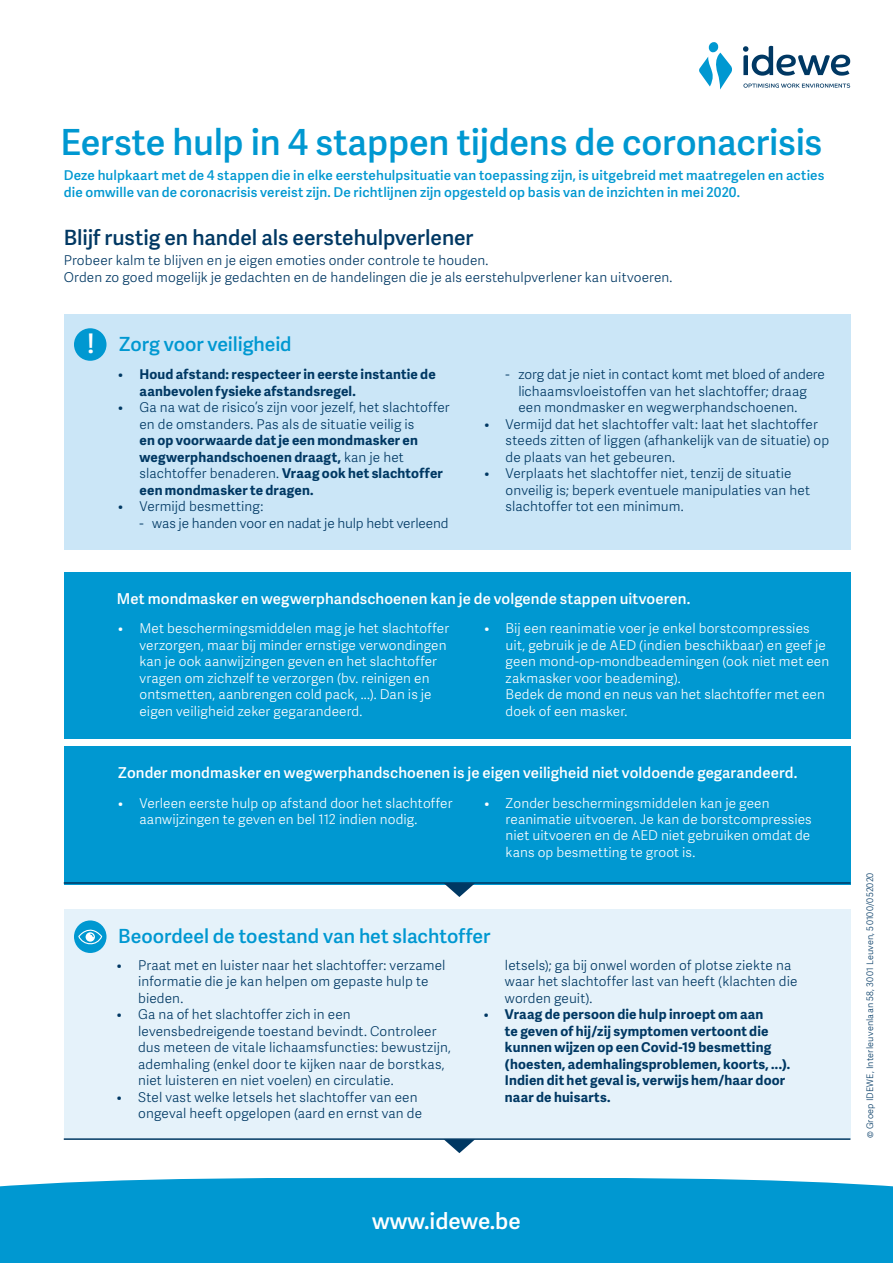
<style>
.page{position:relative;width:893px;height:1263px;background:#fff}
.page>*{position:absolute;margin:0;border:0;box-sizing:border-box;transform-origin:0 0}
.t1{font:600 36px "Adelle Sans";letter-spacing:-.005em;color:#0098d1}
.t2{font:600 27px "Adelle Sans";color:#fff}
.t3{font:600 22.5px "Adelle Sans";color:#fff}
.t4{font:600 21px "Adelle Sans";color:#003863}
.t5{font:600 19.5px "Adelle Sans";color:#0098d1}
.t6{font:600 15px "Adelle Sans";letter-spacing:.005em;color:#fff}
.t7{font:300 13.5px/16.5px "Adelle Sans";letter-spacing:.01em;color:#003863}
.t8{font:300 13.5px/16.5px "Adelle Sans";letter-spacing:.01em;color:#fff}
.t9{font:700 13.5px/16.5px "Adelle Sans";letter-spacing:.01em;color:#003863}
.t10{font:600 13.5px/16.2px "Adelle Sans";letter-spacing:.01em;color:#0098d1}
.t11{font:300 13.5px "Adelle Sans";letter-spacing:-.01em;color:#003863}
.t12{font:300 9px "Adelle Sans";letter-spacing:.025em;color:#003863}
.s1{font-weight:300}
</style>
<div class="page">
<div style="left:64px;top:746px;width:786px;height:138px;background:#0098d1"></div>
<div style="left:64px;top:909px;width:786px;height:229px;background:#e5f2fa"></div>
<div style="left:64px;top:314px;width:786px;height:236px;background:#cbe6f7"></div>
<div style="left:64px;top:573px;width:786px;height:166px;background:#0098d1"></div>
<svg style="left:443px;top:884px;width:32px;height:13px"></svg>
<hr style="left:64px;top:882px;width:786px;height:2px;background:#003863">
<svg style="left:74px;top:920px;width:33px;height:33px"></svg>
<svg style="left:77px;top:922px;width:26px;height:25px"></svg>
<div style="left:74px;top:328px;width:33px;height:33px;background:#0098d1;border-radius:50%"></div>
<div style="left:0;top:1177px;width:893px;height:86px;background:#0098d1"></div>
<svg style="left:699px;top:42px;width:33px;height:48px"></svg>
<svg style="left:743px;top:46px;width:107px;height:30px"></svg>
<svg style="left:743px;top:84px;width:107px;height:4px"></svg>
<svg style="left:444px;top:1140px;width:31px;height:13px"></svg>
<hr style="left:64px;top:1138px;width:786px;height:2px;background:#003863">
<h1 class="t1" style="left:60px;top:116px;width:763px">Eerste hulp in 4 stappen tijdens de coronacrisis</h1>
<p class="t10" style="left:64px;top:167px;width:762px">Deze hulpkaart met de 4 stappen die in elke eerstehulpsituatie van toepassing zijn, is uitgebreid met maatregelen en acties die omwille van de coronacrisis vereist zijn. De richtlijnen zijn opgesteld op basis van de inzichten in mei 2020.</p>
<h3 class="t4" style="left:64px;top:222px;width:411px">Blijf rustig en handel als eerstehulpverlener</h3>
<p class="t7" style="left:64px;top:252px;width:610px">Probeer kalm te blijven en je eigen emoties onder controle te houden.<br>Orden zo goed mogelijk je gedachten en de handelingen die je als eerstehulpverlener kan uitvoeren.</p>
<h2 class="t2" style="left:87px;top:324px;width:9px">!</h2>
<h3 class="t5" style="left:119px;top:330px;width:174px">Zorg voor veiligheid</h3>
<p class="t9" style="left:140px;top:365px;width:298px;text-indent:-21px"><span class="s1">•</span> Houd afstand: respecteer in eerste instantie de aanbevolen fysieke afstandsregel.</p>
<p class="t7" style="left:140px;top:399px;width:312px;text-indent:-21px">• Ga na wat de risico’s zijn voor jezelf, het slachtoffer en de omstanders. Pas als de situatie veilig is</p>
<p class="t9" style="left:140px;top:431px;width:305px">en op voorwaarde dat je een mondmasker en wegwerphandschoenen draagt, <span class="s1">kan je het slachtoffer benaderen.</span> Vraag ook het slachtoffer een mondmasker te dragen.</p>
<p class="t7" style="left:118px;top:498px;width:147px">• Vermijd besmetting:</p>
<p class="t11" style="left:140px;top:513px;width:311px">- was je handen voor en nadat je hulp hebt verleend</p>
<p class="t7" style="left:518px;top:366px;width:308px;text-indent:-13px">- zorg dat je niet in contact komt met bloed of andere lichaamsvloeistoffen van het slachtoffer; draag een mondmasker en wegwerphandschoenen.</p>
<p class="t7" style="left:506px;top:415px;width:325px;text-indent:-21px">• Vermijd dat het slachtoffer valt: laat het slachtoffer steeds zitten of liggen (afhankelijk van de situatie) op de plaats van het gebeuren.</p>
<p class="t7" style="left:506px;top:465px;width:306px;text-indent:-21px">• Verplaats het slachtoffer niet, tenzij de situatie onveilig is; beperk eventuele manipulaties van het slachtoffer tot een minimum.</p>
<p class="t6" style="left:117px;top:587px;width:575px">Met mondmasker en wegwerphandschoenen kan je de volgende stappen uitvoeren.</p>
<p class="t8" style="left:140px;top:620px;width:311px;text-indent:-21px">• Met beschermingsmiddelen mag je het slachtoffer verzorgen, maar bij minder ernstige verwondingen kan je ook aanwijzingen geven en het slachtoffer vragen om zichzelf te verzorgen (bv. reinigen en ontsmetten, aanbrengen cold pack, ...). Dan is je eigen veiligheid zeker gegarandeerd.</p>
<p class="t8" style="left:506px;top:620px;width:325px;text-indent:-21px">• Bij een reanimatie voer je enkel borstcompressies uit, gebruik je de AED (indien beschikbaar) en geef je geen mond-op-mondbeademingen (ook niet met een zakmasker voor beademing).<br>Bedek de mond en neus van het slachtoffer met een doek of een masker.</p>
<p class="t6" style="left:118px;top:762px;width:681px">Zonder mondmasker en wegwerphandschoenen is je eigen veiligheid niet voldoende gegarandeerd.</p>
<p class="t8" style="left:140px;top:794px;width:314px;text-indent:-21px">• Verleen eerste hulp op afstand door het slachtoffer aanwijzingen te geven en bel 112 indien nodig.</p>
<p class="t8" style="left:506px;top:794px;width:308px;text-indent:-21px">• Zonder beschermingsmiddelen kan je geen reanimatie uitvoeren. Je kan de borstcompressies niet uitvoeren en de AED niet gebruiken omdat de kans op besmetting te groot is.</p>
<h3 class="t5" style="left:118px;top:922px;width:374px">Beoordeel de toestand van het slachtoffer</h3>
<p class="t7" style="left:138px;top:956px;width:309px;text-indent:-21px">• Praat met en luister naar het slachtoffer: verzamel informatie die je kan helpen om gepaste hulp te bieden.</p>
<p class="t7" style="left:138px;top:1006px;width:314px;text-indent:-21px">• Ga na of het slachtoffer zich in een levensbedreigende toestand bevindt. Controleer dus meteen de vitale lichaamsfuncties: bewustzijn, ademhaling (enkel door te kijken naar de borstkas, niet luisteren en niet voelen) en circulatie.</p>
<p class="t7" style="left:138px;top:1088px;width:285px;text-indent:-21px">• Stel vast welke letsels het slachtoffer van een ongeval heeft opgelopen (aard en ernst van de</p>
<p class="t7" style="left:505px;top:956px;width:294px">letsels); ga bij onwel worden of plotse ziekte na waar het slachtoffer last van heeft (klachten die worden geuit).</p>
<p class="t9" style="left:505px;top:1005px;width:287px;text-indent:-21px"><span class="s1">•</span> Vraag de persoon die hulp inroept om aan<br>te geven of hij/zij symptomen vertoont die kunnen wijzen op een Covid-19 besmetting (hoesten, ademhalingsproblemen, koorts, ...).<br>Indien dit het geval is, verwijs hem/haar door naar de huisarts.</p>
<h3 class="t3" style="left:372px;top:1204px;width:150px">www.idewe.be</h3>
<p class="t12" style="left:864px;top:1138px;width:267px;rotate:-90deg">© Groep IDEWE, Interleuvenlaan 58, 3001 Leuven, 50100/052020</p>
</div>
